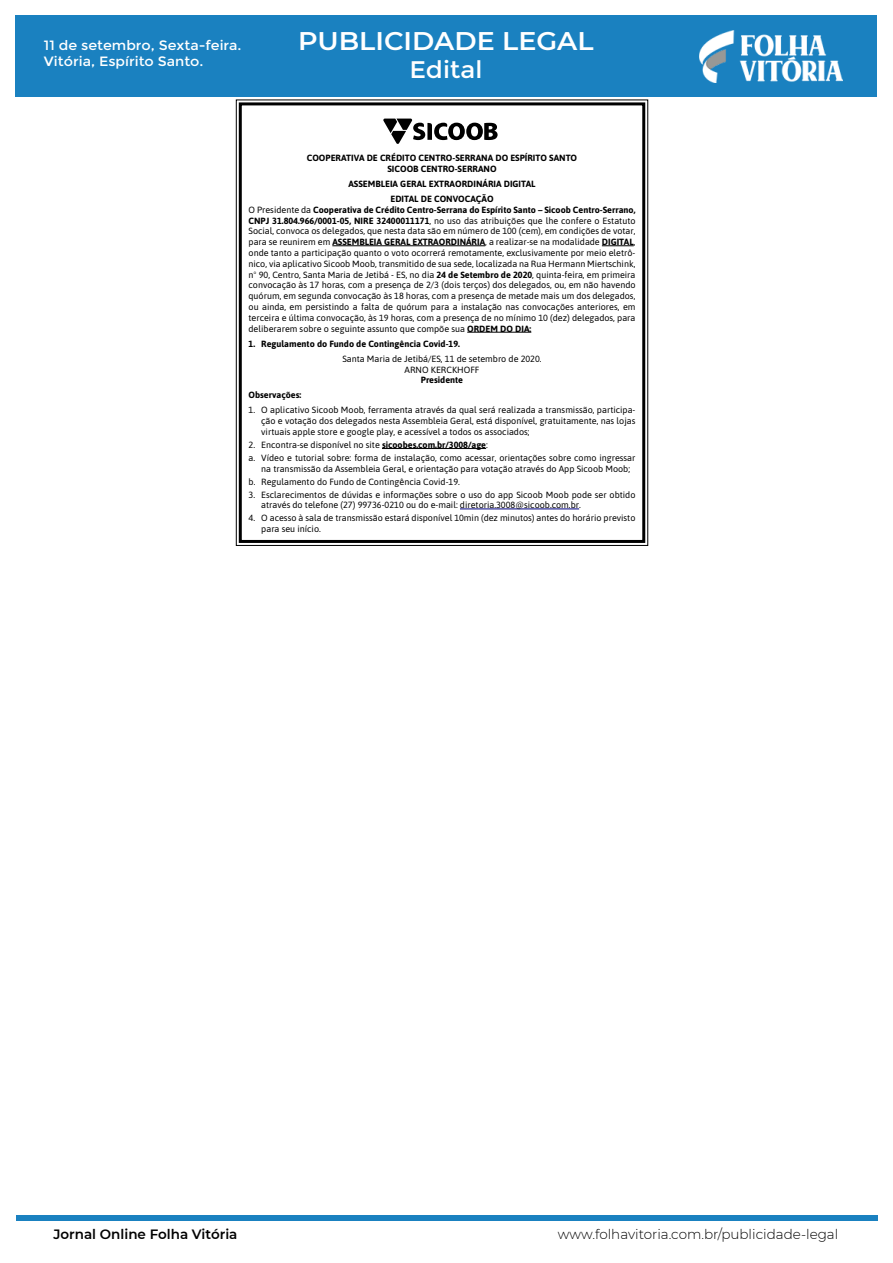
<style>
.page{position:relative;width:893px;height:1263px;background:#fff}
.page>*{position:absolute;margin:0;border:0;box-sizing:border-box;transform-origin:0 0}
.t1{font:600 25.5px "Montserrat";color:#fff;scale:1.06 1}
.t2{font:24px "Montserrat";color:#fff;scale:1.06 1}
.t3{font:13.5px/16.2px "Montserrat";color:#fff;scale:1.06 1}
.t4{font:300 13.5px "Montserrat";color:#000}
.t5{font:600 13.5px "Montserrat";color:#000}
.t6{font:9px/10.8px "Asap";color:#000}
.t7{font:700 9px/10.8px "Asap";color:#000;text-align:center}
.s1{font-weight:700}
</style>
<div class="page">
<div style="left:16px;top:15px;width:861px;height:82px;background:#1a81c0"></div>
<img style="left:700px;top:30px;width:143px;height:52px">
<div style="left:16px;top:1215px;width:861px;height:6px;background:#1a81c0"></div>
<svg style="left:236px;top:99px;width:412px;height:447px"></svg>
<div style="left:239px;top:102px;width:406px;height:441px;border:3px solid #000"></div>
<svg style="left:383px;top:119px;width:115px;height:25px"></svg>
<h3 class="t3" style="left:44px;top:37px;width:188px">11 de setembro, Sexta-feira.<br>Vitória, Espírito Santo.</h3>
<h1 class="t1" style="left:298px;top:23px;width:280px">PUBLICIDADE LEGAL</h1>
<h2 class="t2" style="left:409px;top:56px;width:70px">Edital</h2>
<p class="t7" style="left:307px;top:152px;width:272px">COOPERATIVA DE CRÉDITO CENTRO-SERRANA DO ESPÍRITO SANTO<br>SICOOB CENTRO-SERRANO</p>
<p class="t7" style="left:348px;top:176px;width:189px;line-height:15px">ASSEMBLEIA GERAL EXTRAORDINÁRIA DIGITAL<br>EDITAL DE CONVOCAÇÃO</p>
<p class="t6" style="left:249px;top:204px;width:388px;text-align:justify">O Presidente da <span class="s1">Cooperativa de Crédito Centro-Serrana do Espírito Santo – Sicoob Centro-Serrano, CNPJ 31.804.966/0001-05, NIRE 32400011171</span>, no uso das atribuições que lhe confere o Estatuto Social, convoca os delegados, que nesta data são em número de 100 (cem), em condições de votar, para se reunirem em <span class="s1">ASSEMBLEIA GERAL EXTRAORDINÁRIA</span>, a realizar-se na modalidade <span class="s1">DIGITAL</span>, onde tanto a participação quanto o voto ocorrerá remotamente, exclusivamente por meio eletrô&shy;nico, via aplicativo Sicoob Moob, transmitido de sua sede, localizada na Rua Hermann Miertschink, nº 90, Centro, Santa Maria de Jetibá - ES, no dia <span class="s1">24 de Setembro de 2020</span>, quinta-feira, em primeira convocação às 17 horas, com a presença de 2/3 (dois terços) dos delegados, ou, em não havendo quórum, em segunda convocação às 18 horas, com a presença de metade mais um dos delegados, ou ainda, em persistindo a falta de quórum para a instalação nas convocações anteriores, em terceira e última convocação, às 19 horas, com a presença de no mínimo 10 (dez) delegados, para deliberarem sobre o seguinte assunto que compõe sua <span class="s1">ORDEM DO DIA:</span></p>
<p class="t7" style="left:249px;top:338px;width:213px">1. Regulamento do Fundo de Contingência Covid-19.</p>
<p class="t6" style="left:342px;top:353px;width:201px;text-align:center">Santa Maria de Jetibá/ES, 11 de setembro de 2020.<br>ARNO KERCKHOFF</p>
<p class="t7" style="left:421px;top:374px;width:44px">Presidente</p>
<p class="t7" style="left:249px;top:389px;width:54px">Observações:</p>
<p class="t6" style="left:261px;top:404px;width:376px;text-align:justify;text-indent:-13px">1. O aplicativo Sicoob Moob, ferramenta através da qual será realizada a transmissão, participa&shy;ção e votação dos delegados nesta Assembleia Geral, está disponível, gratuitamente, nas lojas virtuais apple store e google play, e acessível a todos os associados;</p>
<p class="t6" style="left:249px;top:438px;width:388px;line-height:12.9px">2. Encontra-se disponível no site <span class="s1">sicoobes.com.br/3008/age</span>:<br>a. Vídeo e tutorial sobre: forma de instalação, como acessar, orientações sobre como ingressar</p>
<p class="t6" style="left:249px;top:462px;width:383px;line-height:12.9px;text-indent:13px">na transmissão da Assembleia Geral, e orientação para votação através do App Sicoob Moob; b. Regulamento do Fundo de Contingência Covid-19.</p>
<p class="t6" style="left:261px;top:488px;width:376px;text-indent:-13px">3. Esclarecimentos de dúvidas e informações sobre o uso do app Sicoob Moob pode ser obtido através do telefone (27) 99736-0210 ou do e-mail: diretoria.3008@sicoob.com.br.</p>
<p class="t6" style="left:261px;top:512px;width:376px;text-indent:-13px">4. O acesso à sala de transmissão estará disponível 10min (dez minutos) antes do horário previsto para seu início.</p>
<h3 class="t5" style="left:53px;top:1224px;width:186px">Jornal Online Folha Vitória</h3>
<h3 class="t4" style="left:558px;top:1225px;width:282px">www.folhavitoria.com.br/publicidade-legal</h3>
</div>
